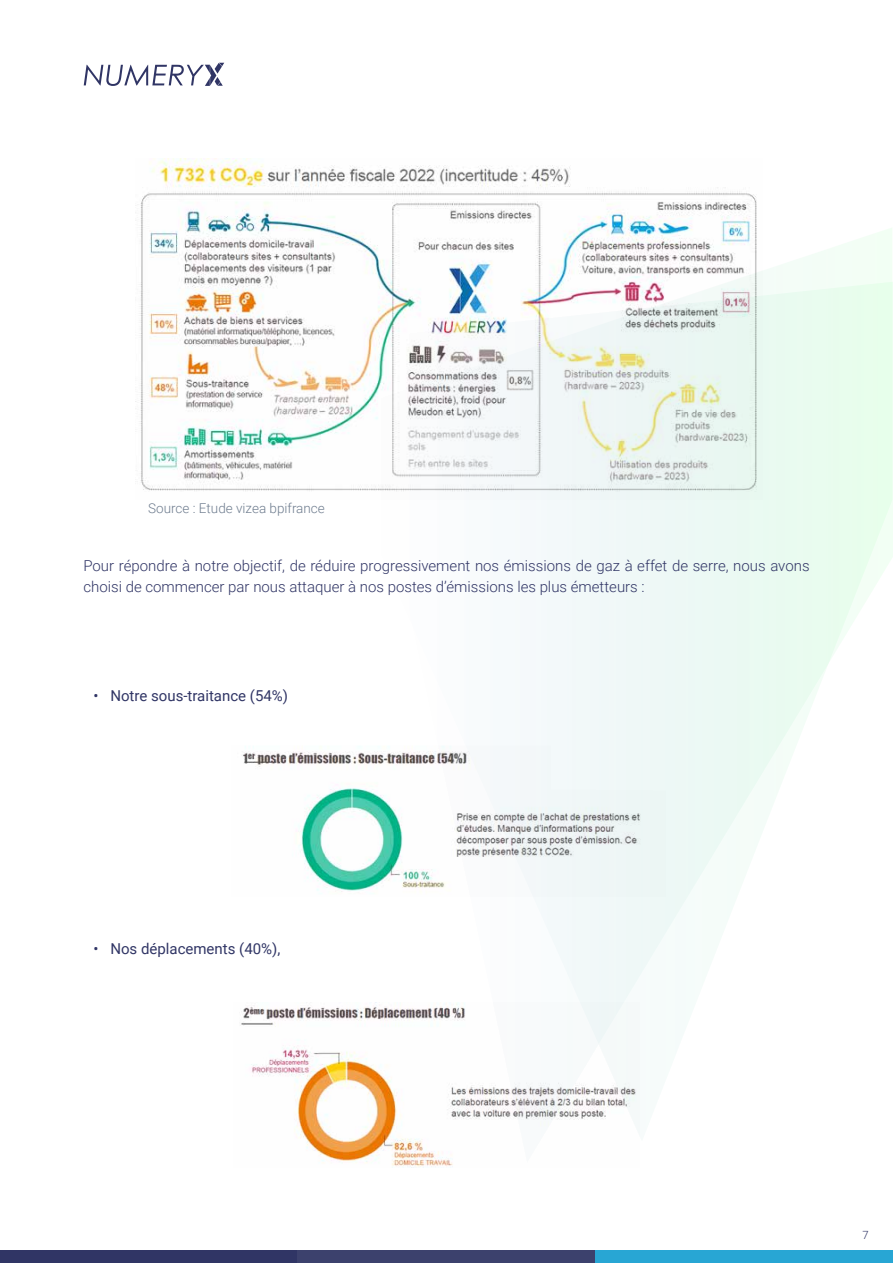
<style>
.page{position:relative;width:893px;height:1263px;background:#fff}
.page>*{position:absolute;margin:0;border:0;box-sizing:border-box;transform-origin:0 0}
.t1{font:300 15px/21px "Roboto";color:#303565}
.t2{font:15px "Roboto";color:#303565}
.t3{font:300 13.5px "Roboto";color:#6f7d8f}
.t4{font:300 11.25px "Roboto";color:#303565}
</style>
<div class="page">
<svg style="left:493px;top:228px;width:399px;height:774px"></svg>
<svg style="left:84px;top:63px;width:140px;height:23px"></svg>
<div style="left:0;top:1250px;width:298px;height:13px;background:#303565"></div>
<div style="left:298px;top:1250px;width:297px;height:13px;background:#3c416d"></div>
<div style="left:595px;top:1250px;width:298px;height:13px;background:#28a6d4"></div>
<img style="left:135px;top:158px;width:627px;height:341px">
<img style="left:241px;top:1002px;width:396px;height:165px">
<img style="left:243px;top:745px;width:423px;height:152px">
<p class="t3" style="left:148px;top:499px;width:178px">Source : Etude vizea bpifrance</p>
<p class="t1" style="left:83px;top:554px;width:728px">Pour répondre à notre objectif, de réduire progressivement nos émissions de gaz à effet de serre, nous avons choisi de commencer par nous attaquer à nos postes d’émissions les plus émetteurs :</p>
<p class="t2" style="left:93px;top:685px;width:196px">• Notre sous-traitance (54%)</p>
<p class="t2" style="left:93px;top:938px;width:189px">• Nos déplacements (40%),</p>
<p class="t4" style="left:862px;top:1227px;width:8px">7</p>
</div>
